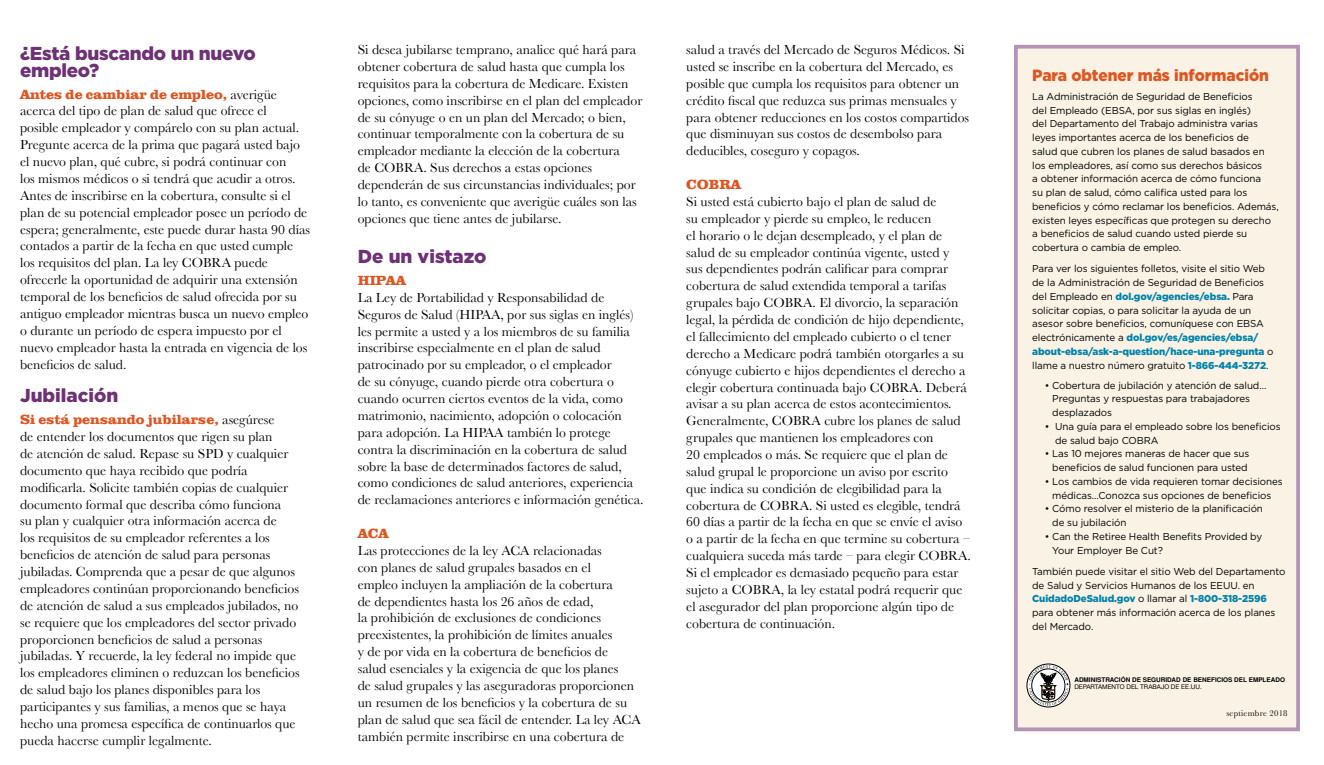
<style>
.page{position:relative;width:1324px;height:765px;background:#fff}
.page>*{position:absolute;margin:0;border:0;box-sizing:border-box;transform-origin:0 0}
.t1{font:900 18.75px/16.9px "Gotham";letter-spacing:-.015em;color:#6e3175}
.t2{font:900 16.25px "Gotham";color:#e05420;scale:.95 1}
.t3{font:13.75px/16.9px "Baskerville";color:#000}
.t4{font:13.75px "URW Clarendon T Extr Bold Extr Wide";color:#e05420;scale:.94 1}
.t5{font:10px/13.8px "Gotham";letter-spacing:-.01em;color:#000}
.t6{font:8.75px "Baskerville";letter-spacing:.025em;color:#000}
.t7{font:700 6.38px/7.2px "Helvetica";color:#000}
.s1{font-family:"URW Clarendon T Extr Bold Extr Wide";color:#e05420}
.s2{font-weight:900;color:#0083ac}
.s3{font-family:"Helvetica Neue";font-weight:400}
</style>
<div class="page">
<div style="left:1013px;top:45px;width:286px;height:686px;background:#faf3e5"></div>
<div style="left:1026px;top:664px;width:43px;height:43px;border:1px solid #000;border-radius:50%"></div>
<svg style="left:1028px;top:665px;width:40px;height:41px;background:#afadab"></svg>
<h3 class="t1" style="left:20px;top:45px;width:237px">¿Está buscando un nuevo empleo?</h3>
<p class="t3" style="left:20px;top:86px;width:291px"><span class="s1">Antes de cambiar de empleo,</span> averigüe acerca del tipo de plan de salud que ofrece el<br>posible empleador y compárelo con su plan actual.<br>Pregunte acerca de la prima que pagará usted bajo el nuevo plan, qué cubre, si podrá continuar con<br>los mismos médicos o si tendrá que acudir a otros.<br>Antes de inscribirse en la cobertura, consulte si el plan de su potencial empleador posee un período de espera; generalmente, este puede durar hasta 90 días contados a partir de la fecha en que usted cumple los requisitos del plan. La ley COBRA puede ofrecerle la oportunidad de adquirir una extensión temporal de los beneficios de salud ofrecida por su antiguo empleador mientras busca un nuevo empleo o durante un período de espera impuesto por el nuevo empleador hasta la entrada en vigencia de los beneficios de salud.</p>
<h3 class="t1" style="left:20px;top:387px;width:100px">Jubilación</h3>
<p class="t3" style="left:20px;top:411px;width:281px"><span class="s1">Si está pensando jubilarse,</span> asegúrese<br>de entender los documentos que rigen su plan<br>de atención de salud. Repase su SPD y cualquier documento que haya recibido que podría modificarla. Solicite también copias de cualquier documento formal que describa cómo funciona<br>su plan y cualquier otra información acerca de<br>los requisitos de su empleador referentes a los beneficios de atención de salud para personas jubiladas. Comprenda que a pesar de que algunos empleadores continúan proporcionando beneficios de atención de salud a sus empleados jubilados, no se requiere que los empleadores del sector privado proporcionen beneficios de salud a personas jubiladas. Y recuerde, la ley federal no impide que los empleadores eliminen o reduzcan los beneficios de salud bajo los planes disponibles para los participantes y sus familias, a menos que se haya hecho una promesa específica de continuarlos que pueda hacerse cumplir legalmente.</p>
<p class="t3" style="left:357px;top:41px;width:286px">Si desea jubilarse temprano, analice qué hará para obtener cobertura de salud hasta que cumpla los requisitos para la cobertura de Medicare. Existen opciones, como inscribirse en el plan del empleador de su cónyuge o en un plan del Mercado; o bien, continuar temporalmente con la cobertura de su empleador mediante la elección de la cobertura<br>de COBRA. Sus derechos a estas opciones dependerán de sus circunstancias individuales; por lo tanto, es conveniente que averigüe cuáles son las opciones que tiene antes de jubilarse.</p>
<h3 class="t1" style="left:358px;top:248px;width:130px">De un vistazo</h3>
<h4 class="t4" style="left:358px;top:272px;width:52px">HIPAA</h4>
<p class="t3" style="left:358px;top:289px;width:287px">La Ley de Portabilidad y Responsabilidad de Seguros de Salud (HIPAA, por sus siglas en inglés) les permite a usted y a los miembros de su familia inscribirse especialmente en el plan de salud patrocinado por su empleador, o el empleador<br>de su cónyuge, cuando pierde otra cobertura o cuando ocurren ciertos eventos de la vida, como matrimonio, nacimiento, adopción o colocación para adopción. La HIPAA también lo protege contra la discriminación en la cobertura de salud sobre la base de determinados factores de salud, como condiciones de salud anteriores, experiencia de reclamaciones anteriores e información genética.</p>
<h4 class="t4" style="left:358px;top:525px;width:34px">ACA</h4>
<p class="t3" style="left:358px;top:542px;width:284px">Las protecciones de la ley ACA relacionadas<br>con planes de salud grupales basados en el<br>empleo incluyen la ampliación de la cobertura<br>de dependientes hasta los 26 años de edad,<br>la prohibición de exclusiones de condiciones preexistentes, la prohibición de límites anuales<br>y de por vida en la cobertura de beneficios de<br>salud esenciales y la exigencia de que los planes<br>de salud grupales y las aseguradoras proporcionen un resumen de los beneficios y la cobertura de su plan de salud que sea fácil de entender. La ley ACA también permite inscribirse en una cobertura de</p>
<p class="t3" style="left:686px;top:41px;width:284px">salud a través del Mercado de Seguros Médicos. Si usted se inscribe en la cobertura del Mercado, es posible que cumpla los requisitos para obtener un crédito fiscal que reduzca sus primas mensuales y para obtener reducciones en los costos compartidos que disminuyan sus costos de desembolso para deducibles, coseguro y copagos.</p>
<h4 class="t4" style="left:686px;top:176px;width:60px">COBRA</h4>
<p class="t3" style="left:686px;top:193px;width:286px">Si usted está cubierto bajo el plan de salud de<br>su empleador y pierde su empleo, le reducen<br>el horario o le dejan desempleado, y el plan de salud de su empleador continúa vigente, usted y<br>sus dependientes podrán calificar para comprar cobertura de salud extendida temporal a tarifas grupales bajo COBRA. El divorcio, la separación legal, la pérdida de condición de hijo dependiente, el fallecimiento del empleado cubierto o el tener derecho a Medicare podrá también otorgarles a su cónyuge cubierto e hijos dependientes el derecho a elegir cobertura continuada bajo COBRA. Deberá avisar a su plan acerca de estos acontecimientos.<br>Generalmente, COBRA cubre los planes de salud grupales que mantienen los empleadores con<br>20 empleados o más. Se requiere que el plan de salud grupal le proporcione un aviso por escrito que indica su condición de elegibilidad para la cobertura de COBRA. Si usted es elegible, tendrá 60 días a partir de la fecha en que se envíe el aviso o a partir de la fecha en que termine su cobertura – cualquiera suceda más tarde – para elegir COBRA.<br>Si el empleador es demasiado pequeño para estar sujeto a COBRA, la ley estatal podrá requerir que el asegurador del plan proporcione algún tipo de cobertura de continuación.</p>
<h3 class="t2" style="left:1031px;top:64px;width:251px">Para obtener más información</h3>
<p class="t5" style="left:1031px;top:89px;width:248px">La Administración de Seguridad de Beneficios<br>del Empleado (EBSA, por sus siglas en inglés)<br>del Departamento del Trabajo administra varias leyes importantes acerca de los beneficios de<br>salud que cubren los planes de salud basados en los empleadores, así como sus derechos básicos<br>a obtener información acerca de cómo funciona<br>su plan de salud, cómo califica usted para los beneficios y cómo reclamar los beneficios. Además, existen leyes específicas que protegen su derecho a beneficios de salud cuando usted pierde su cobertura o cambia de empleo.</p>
<p class="t5" style="left:1031px;top:262px;width:243px">Para ver los siguientes folletos, visite el sitio Web de la Administración de Seguridad de Beneficios del Empleado en <span class="s2">dol.gov/agencies/ebsa.</span> Para solicitar copias, o para solicitar la ayuda de un asesor sobre beneficios, comuníquese con EBSA electrónicamente a <span class="s2">dol.gov/es/agencies/ebsa/ about-ebsa/ask-a-question/hace-una-pregunta</span> o llame a nuestro número gratuito <span class="s2">1-866-444-3272</span>.</p>
<p class="t5" style="left:1051px;top:378px;width:216px;text-indent:-7px">• Cobertura de jubilación y atención de salud…<br>Preguntas y respuestas para trabajadores desplazados</p>
<p class="t5" style="left:1054px;top:419px;width:227px;text-indent:-10px">• Una guía para el empleado sobre los beneficios de salud bajo COBRA</p>
<p class="t5" style="left:1044px;top:447px;width:206px;text-align:center">• Las 10 mejores maneras de hacer que sus beneficios de salud funcionen para usted</p>
<p class="t5" style="left:1044px;top:474px;width:239px;text-align:center">• Los cambios de vida requieren tomar decisiones médicas…Conozca sus opciones de beneficios</p>
<p class="t5" style="left:1051px;top:502px;width:212px;text-indent:-7px">• Cómo resolver el misterio de la planificación de su jubilación</p>
<p class="t5" style="left:1051px;top:529px;width:211px;text-indent:-7px">• Can the Retiree Health Benefits Provided by<br>Your Employer Be Cut?</p>
<p class="t5" style="left:1031px;top:564px;width:254px">También puede visitar el sitio Web del Departamento de Salud y Servicios Humanos de los EEUU. en <span class="s2">CuidadoDeSalud.gov</span> o llamar al <span class="s2">1-800-318-2596 </span>para obtener más información acerca de los planes del Mercado.</p>
<p class="t7" style="left:1074px;top:676px;width:212px">ADMINISTRACIÓN DE SEGURIDAD DE BENEFICIOS DEL EMPLEADO<br><span class="s3">DEPARTAMENTO DEL TRABAJO DE EE.UU.</span></p>
<p class="t6" style="left:1225px;top:708px;width:63px">septiembre 2018</p>
</div>
